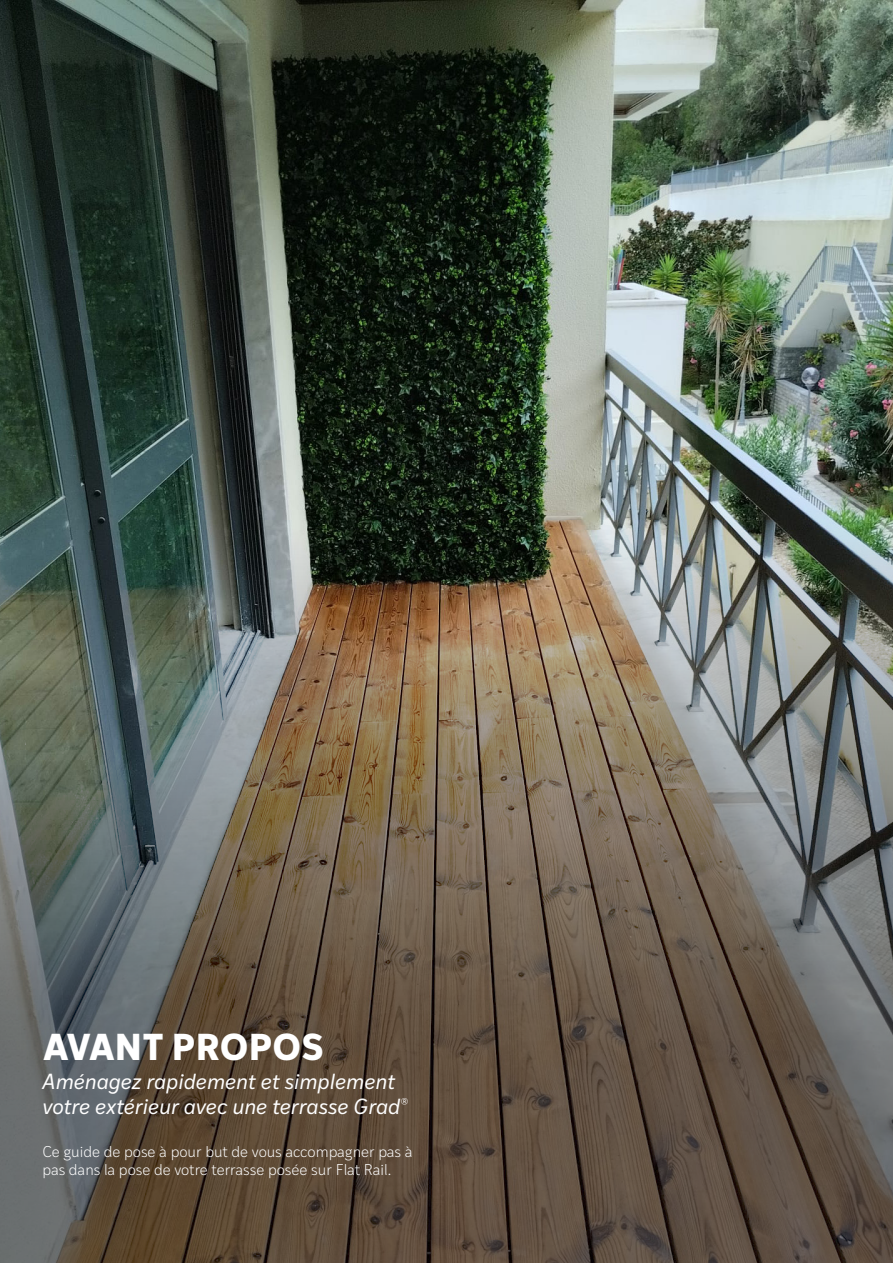
<style>
.page{position:relative;width:893px;height:1263px;background:#fff}
.page>*{position:absolute;margin:0;border:0;box-sizing:border-box;transform-origin:0 0}
.t1{font:700 36px "Ivy Style Sans";letter-spacing:.01em;color:#fff}
.t2{font:italic 21px/25.2px "Ivy Style Sans";color:#fff}
.t3{font:300 15px/18px "Ivy Style Sans";color:#fff}
</style>
<div class="page">
<img style="left:0;top:0;width:893px;height:476px">
<img style="left:0;top:476px;width:893px;height:787px">
<p class="t1" style="left:43px;top:1018px;width:282px">AVANT PROPOS</p>
<p class="t2" style="left:43px;top:1067px;width:367px">Aménagez rapidement et simplement votre extérieur avec une terrasse Grad<sup>®</sup></p>
<p class="t3" style="left:43px;top:1142px;width:372px">Ce guide de pose à pour but de vous accompagner pas à pas dans la pose de votre terrasse posée sur Flat Rail.</p>
</div>
